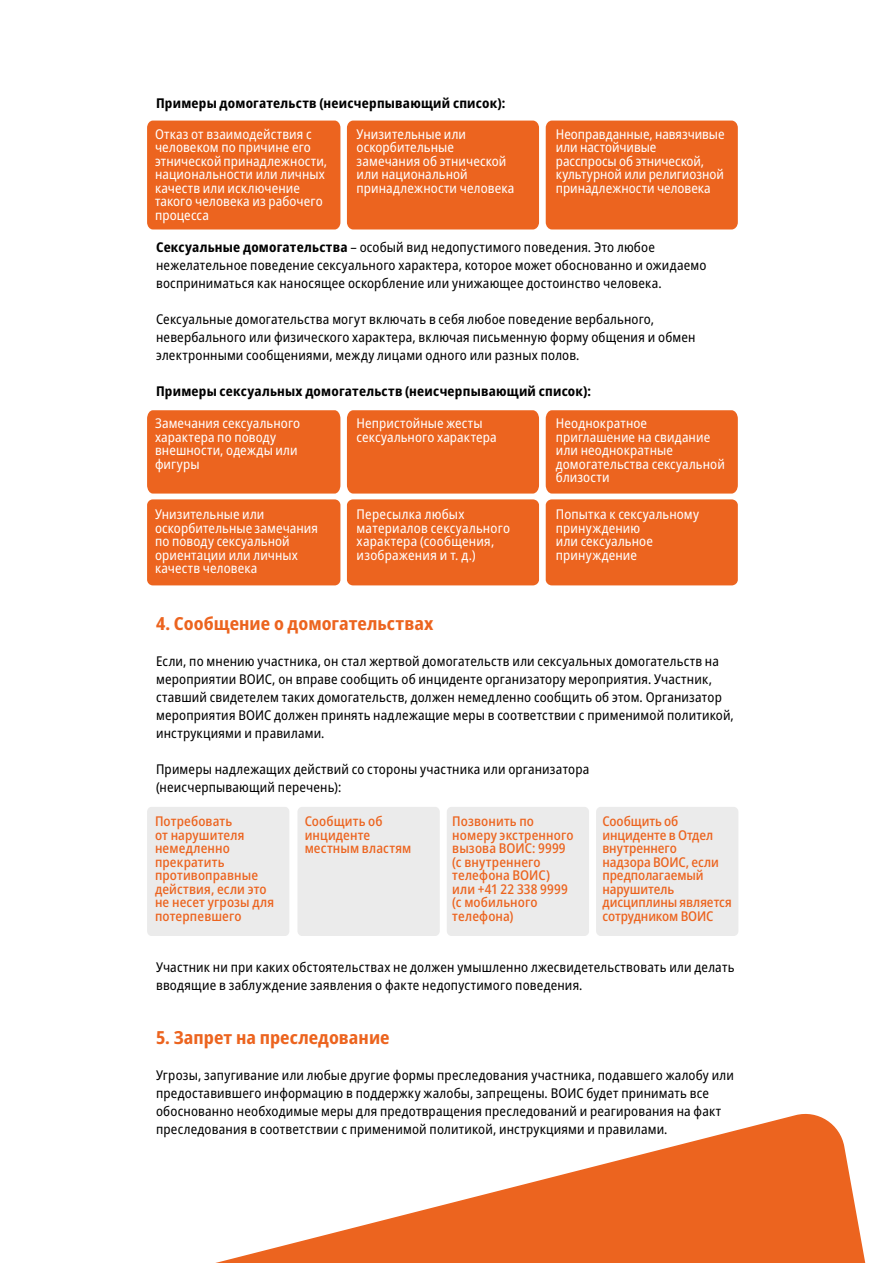
<style>
.page{position:relative;width:893px;height:1263px;background:#fff}
.page>*{position:absolute;margin:0;border:0;box-sizing:border-box;transform-origin:0 0}
.t1{font:700 semi-condensed 18px "Noto Sans Display";color:#ec641f}
.Body{font:semi-condensed 13.5px/18px "Noto Sans Display";letter-spacing:.015em;color:#000}
.Table_Regular_left_al{font:semi-condensed 13.5px/13.5px "Noto Sans Display";letter-spacing:.01em;color:#fff}
.Table_Regular_left_al-2{font:500 semi-condensed 13.5px/13.5px "Noto Sans Display";letter-spacing:.01em;color:#ec641f}
.Body-2{font:700 semi-condensed 13.5px "Noto Sans Display";letter-spacing:.015em;color:#000}
.s1{font-weight:700}
</style>
<div class="page">
<svg style="left:215px;top:1113px;width:651px;height:150px;fill:#ec641f"></svg>
<div style="left:147px;top:807px;width:142px;height:129px;background:#ebebeb;border-radius:5px"></div>
<div style="left:297px;top:807px;width:143px;height:129px;background:#ebebeb;border-radius:5px"></div>
<div style="left:447px;top:807px;width:142px;height:129px;background:#ebebeb;border-radius:5px"></div>
<div style="left:596px;top:807px;width:142px;height:129px;background:#ebebeb;border-radius:5px"></div>
<div style="left:147px;top:121px;width:193px;height:109px;background:#ec641f"></div>
<div style="left:347px;top:121px;width:192px;height:109px;background:#ec641f"></div>
<div style="left:545px;top:121px;width:192px;height:109px;background:#ec641f"></div>
<div style="left:147px;top:410px;width:193px;height:84px;background:#ec641f"></div>
<div style="left:347px;top:410px;width:192px;height:84px;background:#ec641f"></div>
<div style="left:545px;top:410px;width:192px;height:84px;background:#ec641f"></div>
<div style="left:147px;top:499px;width:193px;height:86px;background:#ec641f;border-radius:6px"></div>
<div style="left:347px;top:499px;width:192px;height:86px;background:#ec641f;border-radius:6px"></div>
<div style="left:545px;top:499px;width:192px;height:86px;background:#ec641f;border-radius:6px"></div>
<p class="Body-2" style="left:156px;top:93px;width:351px">Примеры домогательств (неисчерпывающий список):</p>
<p class="Table_Regular_left_al" style="left:155px;top:127px;width:174px">Отказ от взаимодействия с человеком по причине его этнической принадлежности, национальности или личных качеств или исключение такого человека из рабочего процесса</p>
<p class="Table_Regular_left_al" style="left:356px;top:127px;width:159px">Унизительные или оскорбительные замечания об этнической или национальной принадлежности человека</p>
<p class="Table_Regular_left_al" style="left:556px;top:127px;width:170px">Неоправданные, навязчивые или настойчивые<br>расспросы об этнической, культурной или религиозной принадлежности человека</p>
<p class="Body" style="left:156px;top:238px;width:552px"><span class="s1">Сексуальные домогательства</span> – особый вид недопустимого поведения. Это любое нежелательное поведение сексуального характера, которое может обоснованно и ожидаемо восприниматься как наносящее оскорбление или унижающее достоинство человека.</p>
<p class="Body" style="left:156px;top:310px;width:541px">Сексуальные домогательства могут включать в себя любое поведение вербального, невербального или физического характера, включая письменную форму общения и обмен электронными сообщениями, между лицами одного или разных полов.</p>
<p class="Body-2" style="left:156px;top:381px;width:436px">Примеры сексуальных домогательств (неисчерпывающий список):</p>
<p class="Table_Regular_left_al" style="left:155px;top:417px;width:147px">Замечания сексуального характера по поводу внешности, одежды или фигуры</p>
<p class="Table_Regular_left_al" style="left:356px;top:417px;width:141px">Непристойные жесты сексуального характера</p>
<p class="Table_Regular_left_al" style="left:556px;top:417px;width:170px">Неоднократное приглашение на свидание или неоднократные домогательства сексуальной близости</p>
<p class="Table_Regular_left_al" style="left:155px;top:508px;width:165px">Унизительные или оскорбительные замечания по поводу сексуальной ориентации или личных качеств человека</p>
<p class="Table_Regular_left_al" style="left:356px;top:508px;width:155px">Пересылка любых материалов сексуального характера (сообщения, изображения и т. д.)</p>
<p class="Table_Regular_left_al" style="left:556px;top:508px;width:145px">Попытка к сексуальному принуждению<br>или сексуальное принуждение</p>
<h2 class="t1" style="left:156px;top:611px;width:279px">4. Сообщение о домогательствах</h2>
<p class="Body" style="left:156px;top:652px;width:579px">Если, по мнению участника, он стал жертвой домогательств или сексуальных домогательств на мероприятии ВОИС, он вправе сообщить об инциденте организатору мероприятия. Участник, ставший свидетелем таких домогательств, должен немедленно сообщить об этом. Организатор мероприятия ВОИС должен принять надлежащие меры в соответствии с применимой политикой, инструкциями и правилами.</p>
<p class="Body" style="left:156px;top:760px;width:435px">Примеры надлежащих действий со стороны участника или организатора (неисчерпывающий перечень):</p>
<p class="Table_Regular_left_al-2" style="left:155px;top:815px;width:121px">Потребовать<br>от нарушителя немедленно прекратить противоправные действия, если это не несет угрозы для потерпевшего</p>
<p class="Table_Regular_left_al-2" style="left:304px;top:815px;width:108px">Сообщить об инциденте местным властям</p>
<p class="Table_Regular_left_al-2" style="left:452px;top:815px;width:123px">Позвонить по номеру экстренного вызова ВОИС: 9999 (с внутреннего телефона ВОИС) или +41 22 338 9999 (с мобильного телефона)</p>
<p class="Table_Regular_left_al-2" style="left:602px;top:815px;width:131px">Сообщить об инциденте в Отдел внутреннего<br>надзора ВОИС, если предполагаемый нарушитель дисциплины является сотрудником ВОИС</p>
<p class="Body" style="left:156px;top:958px;width:580px">Участник ни при каких обстоятельствах не должен умышленно лжесвидетельствовать или делать вводящие в заблуждение заявления о факте недопустимого поведения.</p>
<h2 class="t1" style="left:156px;top:1025px;width:235px">5. Запрет на преследование</h2>
<p class="Body" style="left:156px;top:1066px;width:579px">Угрозы, запугивание или любые другие формы преследования участника, подавшего жалобу или предоставившего информацию в поддержку жалобы, запрещены. ВОИС будет принимать все обоснованно необходимые меры для предотвращения преследований и реагирования на факт преследования в соответствии с применимой политикой, инструкциями и правилами.</p>
</div>
